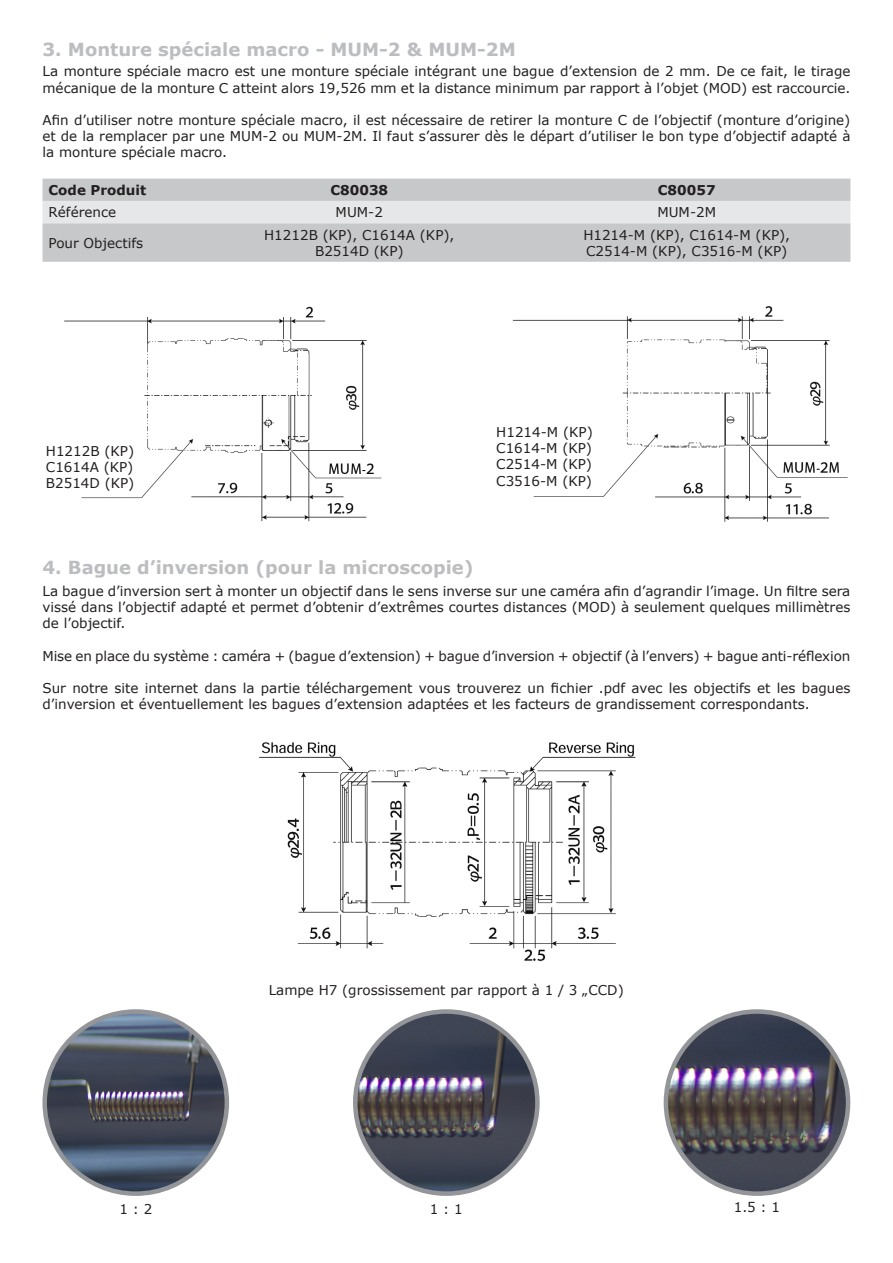
<style>
.page{position:relative;width:893px;height:1263px;background:#fff}
.page>*{position:absolute;margin:0;border:0;box-sizing:border-box;transform-origin:0 0}
.t1{font:700 18px "Verdana";color:#bcbdc0}
.t2{font:13.5px/16.2px "Verdana";color:#231f20;text-align:justify}
.t3{font:700 13.5px "Verdana";color:#231f20}
</style>
<div class="page">
<img style="left:64px;top:306px;width:318px;height:216px">
<img style="left:512px;top:306px;width:336px;height:216px">
<img style="left:259px;top:742px;width:377px;height:220px">
<div style="left:496px;top:427px;width:106px;height:66px;background:#fff"></div>
<div style="left:46px;top:446px;width:95px;height:48px;background:#fff"></div>
<img style="left:45px;top:1011px;width:182px;height:183px;border-radius:91px">
<div style="left:42px;top:1009px;width:187px;height:187px;border:4px solid #939598;border-radius:50%"></div>
<img style="left:355px;top:1011px;width:182px;height:183px;border-radius:91px">
<div style="left:353px;top:1009px;width:187px;height:187px;border:4px solid #939598;border-radius:50%"></div>
<img style="left:666px;top:1011px;width:182px;height:183px;border-radius:91px">
<div style="left:664px;top:1009px;width:186px;height:187px;border:4px solid #939598;border-radius:50%"></div>
<div style="left:43px;top:179px;width:807px;height:83px;background:#c7c8ca"></div>
<div style="left:43px;top:201px;width:807px;height:22px;background:#e6e7e9"></div>
<h1 class="t1" style="left:43px;top:38px;width:475px">3. Monture spéciale macro - MUM-2 &amp; MUM-2M</h1>
<p class="t2" style="left:43px;top:63px;width:809px">La monture spéciale macro est une monture spéciale intégrant une bague d’extension de 2 mm. De ce fait, le tirage mécanique de la monture C atteint alors 19,526 mm et la distance minimum par rapport à l’objet (MOD) est raccourcie.</p>
<p class="t2" style="left:43px;top:111px;width:809px">Afin d’utiliser notre monture spéciale macro, il est nécessaire de retirer la monture C de l’objectif (monture d’origine) et de la remplacer par une MUM-2 ou MUM-2M. Il faut s’assurer dès le départ d’utiliser le bon type d’objectif adapté à la monture spéciale macro.</p>
<p class="t3" style="left:49px;top:181px;width:99px">Code Produit</p>
<p class="t3" style="left:330px;top:181px;width:59px">C80038</p>
<p class="t3" style="left:658px;top:181px;width:59px">C80057</p>
<p class="t2" style="left:49px;top:204px;width:69px">Référence</p>
<p class="t2" style="left:336px;top:204px;width:49px">MUM-2</p>
<p class="t2" style="left:657px;top:204px;width:60px">MUM-2M</p>
<p class="t2" style="left:49px;top:234px;width:96px">Pour Objectifs</p>
<p class="t2" style="left:264px;top:226px;width:192px;text-align:center">H1212B (KP), C1614A (KP),<br>B2514D (KP)</p>
<p class="t2" style="left:583px;top:226px;width:208px">H1214-M (KP), C1614-M (KP),<br>C2514-M (KP), C3516-M (KP)</p>
<p class="t2" style="left:46px;top:442px;width:90px">H1212B (KP)<br>C1614A (KP)<br>B2514D (KP)</p>
<p class="t2" style="left:496px;top:424px;width:98px">H1214-M (KP)<br>C1614-M (KP)<br>C2514-M (KP)<br>C3516-M (KP)</p>
<h1 class="t1" style="left:43px;top:555px;width:433px">4. Bague d’inversion (pour la microscopie)</h1>
<p class="t2" style="left:43px;top:582px;width:809px">La bague d’inversion sert à monter un objectif dans le sens inverse sur une caméra afin d’agrandir l’image. Un filtre sera vissé dans l’objectif adapté et permet d’obtenir d’extrêmes courtes distances (MOD) à seulement quelques millimètres de l’objectif.</p>
<p class="t2" style="left:43px;top:647px;width:809px">Mise en place du système : caméra + (bague d’extension) + bague d’inversion + objectif (à l’envers) + bague anti-réflexion</p>
<p class="t2" style="left:43px;top:680px;width:809px">Sur notre site internet dans la partie téléchargement vous trouverez un fichier .pdf avec les objectifs et les bagues d’inversion et éventuellement les bagues d’extension adaptées et les facteurs de grandissement correspondants.</p>
<p class="t2" style="left:269px;top:981px;width:357px">Lampe H7 (grossissement par rapport à 1 / 3 „CCD)</p>
<p class="t2" style="left:120px;top:1200px;width:34px">1 : 2</p>
<p class="t2" style="left:430px;top:1201px;width:34px">1 : 1</p>
<p class="t2" style="left:734px;top:1198px;width:48px">1.5 : 1</p>
</div>
